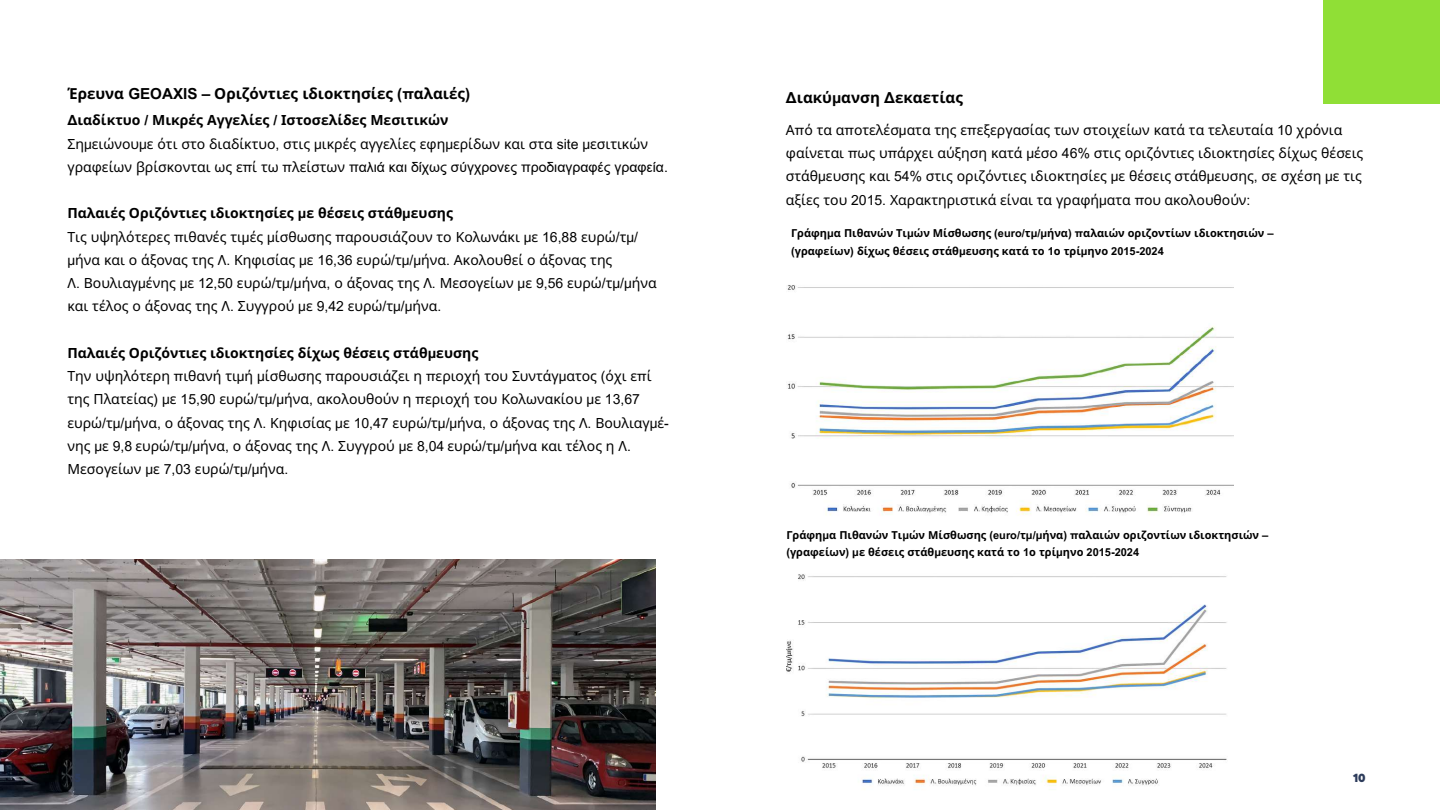
<style>
.page{position:relative;width:1440px;height:810px;background:#fff}
.page>*{position:absolute;margin:0;border:0;box-sizing:border-box;transform-origin:0 0}
.t1{font:700 15.2px "Noto Sans";color:#000}
.t2{font:14px/23.2px "Noto Sans";color:#000}
.t3{font:14px "Arial";color:#000}
.t4{font:900 12px "Averta Std";color:#2d3c5b}
.t5{font:700 11px/17.4px "Noto Sans";color:#000}
.s1{font-family:"Arial MT Pro"}
.s2{font-family:"Arial MT Pro";font-weight:700}
.s3{font-weight:700}
.s4{font-family:"Noto Sans"}
</style>
<div class="page">
<img style="left:787px;top:285px;width:446px;height:231px">
<img style="left:786px;top:574px;width:441px;height:216px">
<div style="left:1323px;top:0;width:117px;height:104px;background:#90df36"></div>
<img style="left:0;top:559px;width:655px;height:251px">
<p class="t1" style="left:68px;top:82px;width:404px">Έρευνα <span class="s1">GEOAXIS –</span> Οριζόντιες ιδιοκτησίες <span class="s1">(π</span>αλαιές<span class="s1">)</span></p>
<p class="t2" style="left:68px;top:108px;width:582px"><span class="s2">Δ</span><span class="s3">ιαδίκτυο</span> <span class="s2">/</span> <span class="s3">Μικρές Αγγελίες</span> <span class="s2">/</span> <span class="s3">Ιστοσελίδες Μεσιτικών<br></span>Ση<span class="s1">μ</span>ειώνου<span class="s1">μ</span>ε ότι στο διαδίκτυο<span class="s1">,</span> στις <span class="s1">μ</span>ικρές αγγελίες εφη<span class="s1">μ</span>ερίδων και στα <span class="s1">site μ</span>εσιτικών</p>
<p class="t3" style="left:68px;top:157px;width:602px"><span class="s4">γραφείων βρίσκονται ως ε</span><span class="s1">π</span><span class="s4">ί τω</span> <span class="s1">π</span><span class="s4">λείστων</span> παλιά και δίχως σύγχρονες προδιαγραφές γραφεία.</p>
<p class="t2" style="left:68px;top:201px;width:591px"><span class="s3">Παλαιές Οριζόντιες ιδιοκτησίες</span> <span class="s2">μ</span><span class="s3">ε θέσεις στάθ</span><span class="s2">μ</span><span class="s3">ευσης<br></span>Τις υψηλότερες <span class="s1">π</span>ιθανές τι<span class="s1">μ</span>ές <span class="s1">μ</span>ίσθωσης <span class="s1">π</span>αρουσιάζουν το Κολωνάκι <span class="s1">μ</span>ε <span class="s1">16,88</span> ευρώ<span class="s1">/</span>τ<span class="s1">μ/ μ</span>ήνα και ο άξονας της Λ<span class="s1">.</span> Κηφισίας <span class="s1">μ</span>ε <span class="s1">16,36</span> ευρώ<span class="s1">/</span>τ<span class="s1">μ/μ</span>ήνα<span class="s1">.</span> Ακολουθεί ο άξονας της<br>Λ<span class="s1">.</span> Βουλιαγ<span class="s1">μ</span>ένης <span class="s1">μ</span>ε <span class="s1">12,50</span> ευρώ<span class="s1">/</span>τ<span class="s1">μ/μ</span>ήνα<span class="s1">,</span> ο άξονας της Λ<span class="s1">.</span> Μεσογείων <span class="s1">μ</span>ε <span class="s1">9,56</span> ευρώ<span class="s1">/</span>τ<span class="s1">μ/μ</span>ήνα και τέλος ο άξονας της Λ<span class="s1">.</span> Συγγρού <span class="s1">μ</span>ε <span class="s1">9,42</span> ευρώ<span class="s1">/</span>τ<span class="s1">μ/μ</span>ήνα<span class="s1">.</span></p>
<p class="t2" style="left:68px;top:341px;width:603px"><span class="s3">Παλαιές Οριζόντιες ιδιοκτησίες δίχως θέσεις στάθ</span><span class="s2">μ</span><span class="s3">ευσης<br></span>Την υψηλότερη <span class="s1">π</span>ιθανή τι<span class="s1">μ</span>ή <span class="s1">μ</span>ίσθωσης <span class="s1">π</span>αρουσιάζει η <span class="s1">π</span>εριοχή του Συντάγ<span class="s1">μ</span>ατος <span class="s1">(</span>όχι ε<span class="s1">π</span>ί της Πλατείας<span class="s1">) μ</span>ε <span class="s1">15,90</span> ευρώ<span class="s1">/</span>τ<span class="s1">μ/μ</span>ήνα<span class="s1">,</span> ακολουθούν η <span class="s1">π</span>εριοχή του Κολωνακίου <span class="s1">μ</span>ε <span class="s1">13,67 </span>ευρώ<span class="s1">/</span>τ<span class="s1">μ/μ</span>ήνα<span class="s1">,</span> ο άξονας της Λ<span class="s1">.</span> Κηφισίας <span class="s1">μ</span>ε <span class="s1">10,47</span> ευρώ<span class="s1">/</span>τ<span class="s1">μ/μ</span>ήνα<span class="s1">,</span> ο άξονας της Λ<span class="s1">.</span> Βουλιαγ<span class="s1">μ</span>έ&shy;νης <span class="s1">μ</span>ε <span class="s1">9,8</span> ευρώ<span class="s1">/</span>τ<span class="s1">μ/μ</span>ήνα<span class="s1">,</span> ο άξονας της Λ<span class="s1">.</span> Συγγρού <span class="s1">μ</span>ε <span class="s1">8,04</span> ευρώ<span class="s1">/</span>τ<span class="s1">μ/μ</span>ήνα και τέλος η Λ<span class="s1">.<br></span>Μεσογείων <span class="s1">μ</span>ε <span class="s1">7,03</span> ευρώ<span class="s1">/</span>τ<span class="s1">μ/μ</span>ήνα<span class="s1">.</span></p>
<p class="t1" style="left:786px;top:87px;width:178px"><span class="s1">Δ</span>ιακύ<span class="s1">μ</span>ανση <span class="s1">Δ</span>εκαετίας</p>
<p class="t2" style="left:786px;top:118px;width:579px">Α<span class="s1">π</span>ό τα α<span class="s1">π</span>οτελέσ<span class="s1">μ</span>ατα της ε<span class="s1">π</span>εξεργασίας των στοιχείων κατά τα τελευταία <span class="s1">10</span> χρόνια φαίνεται <span class="s1">π</span>ως υ<span class="s1">π</span>άρχει αύξηση κατά <span class="s1">μ</span>έσο <span class="s1">46%</span> στις οριζόντιες ιδιοκτησίες δίχως θέσεις στάθ<span class="s1">μ</span>ευσης και <span class="s1">54%</span> στις οριζόντιες ιδιοκτησίες <span class="s1">μ</span>ε θέσεις στάθ<span class="s1">μ</span>ευσης<span class="s1">,</span> σε σχέση <span class="s1">μ</span>ε τις αξίες του <span class="s1">2015.</span> Χαρακτηριστικά είναι τα γραφή<span class="s1">μ</span>ατα <span class="s1">π</span>ου ακολουθούν<span class="s1">:</span></p>
<p class="t5" style="left:791px;top:224px;width:484px">Γράφη<span class="s1">μ</span>α Πιθανών Τι<span class="s1">μ</span>ών Μίσθωσης <span class="s1">(euro/</span>τ<span class="s1">μ/μ</span>ήνα<span class="s1">) π</span>αλαιών οριζοντίων ιδιοκτησιών <span class="s1">– (</span>γραφείων<span class="s1">)</span> δίχως θέσεις στάθ<span class="s1">μ</span>ευσης κατά το <span class="s1">1</span>ο τρί<span class="s1">μ</span>ηνο <span class="s1">2015-2024</span></p>
<p class="t5" style="left:786px;top:526px;width:483px">Γράφη<span class="s1">μ</span>α Πιθανών Τι<span class="s1">μ</span>ών Μίσθωσης <span class="s1">(euro/</span>τ<span class="s1">μ/μ</span>ήνα<span class="s1">) π</span>αλαιών οριζοντίων ιδιοκτησιών <span class="s1">– (</span>γραφείων<span class="s1">) μ</span>ε θέσεις στάθ<span class="s1">μ</span>ευσης κατά το <span class="s1">1</span>ο τρί<span class="s1">μ</span>ηνο <span class="s1">2015-2024</span></p>
<p class="t4" style="left:1353px;top:770px;width:14px">10</p>
</div>
